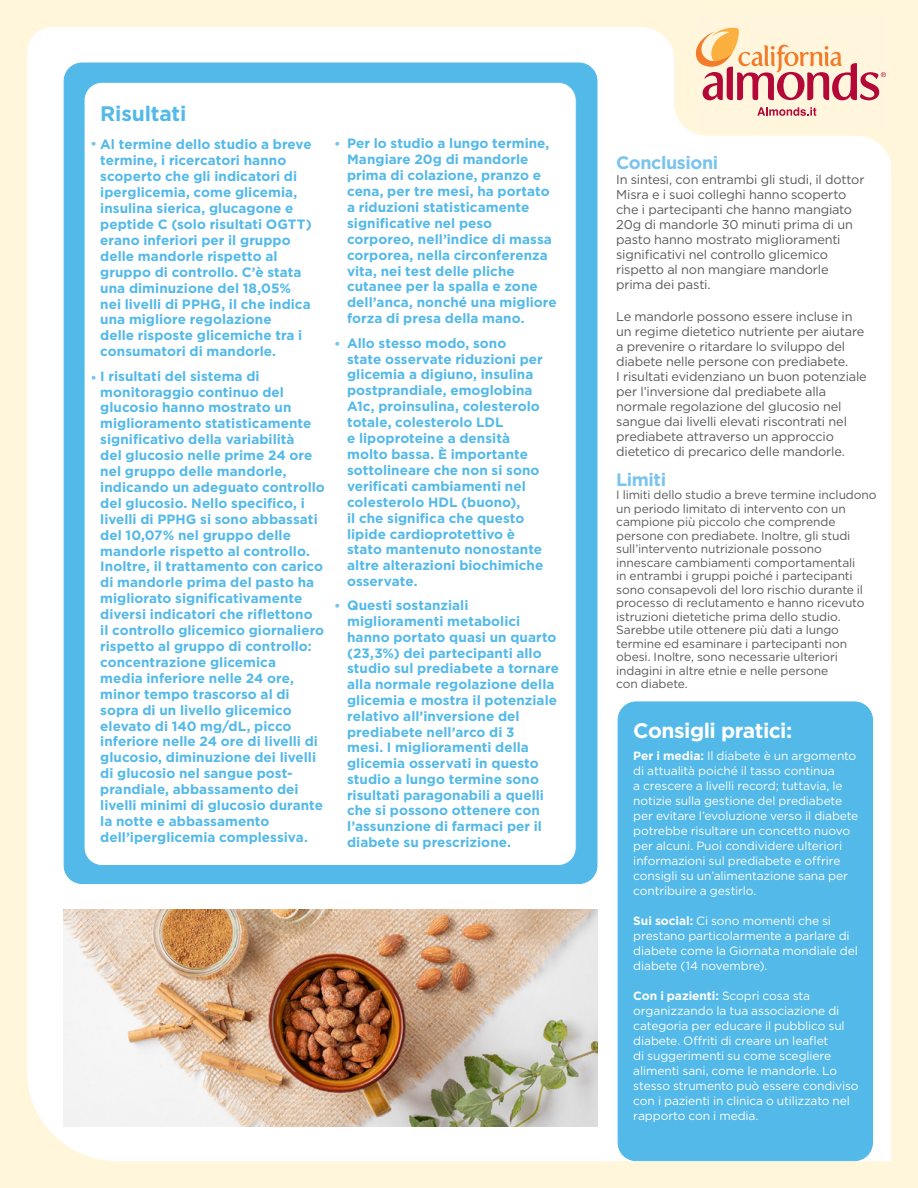
<style>
.page{position:relative;width:918px;height:1188px;background:#fff6dc}
.page>*{position:absolute;margin:0;border:0;box-sizing:border-box;transform-origin:0 0}
.t1{font:700 21px "Gotham";letter-spacing:-.025em;color:#fff}
.t2{font:700 21px "Gotham";letter-spacing:-.01em;color:#52b9e9}
.t3{font:700 18px "Gotham";letter-spacing:-.02em;color:#7ac4ed}
.t4{font:15px "Gotham";color:#7ac4ed}
.t5{font:700 13.5px/15.9px "Gotham";letter-spacing:.005em;color:#52b9e9}
.t6{font:12.75px/15px "Gotham";letter-spacing:-.01em;color:#58595b}
.t7{font:12px/15px "Gotham";letter-spacing:-.01em;color:#fff}
.t8{font:12px/13.5px "Gotham";letter-spacing:-.01em;color:#58595b}
.s1{font-weight:700}
</style>
<div class="page">
<div style="left:27px;top:27px;width:864px;height:1134px;background:#fff"></div>
<div style="left:64px;top:63px;width:533px;height:821px;background:#52b9e9;border-radius:18px"></div>
<div style="left:84px;top:82px;width:492px;height:784px;background:#fff;border-radius:18px"></div>
<img style="left:64px;top:910px;width:534px;height:217px">
<div style="left:618px;top:702px;width:254px;height:459px;background:#52b9e9;border-radius:18px"></div>
<div style="left:618px;top:702px;width:255px;height:459px;border:1px solid #52b9e9;border-radius:18px"></div>
<div style="left:696px;top:12px;width:191px;height:116px;background:#fff6dd"></div>
<svg style="left:693px;top:27px;width:193px;height:89px"></svg>
<h1 class="t2" style="left:100px;top:99px;width:88px">Risultati</h1>
<p class="t5" style="left:100px;top:137px;width:213px">Al termine dello studio a breve termine, i ricercatori hanno scoperto che gli indicatori di iperglicemia, come glicemia, insulina sierica, glucagone e peptide C (solo risultati OGTT) erano inferiori per il gruppo delle mandorle rispetto al gruppo di controllo. C’è stata una diminuzione del 18,05% nei livelli di PPHG, il che indica una migliore regolazione<br>delle risposte glicemiche tra i consumatori di mandorle.</p>
<p class="t5" style="left:100px;top:368px;width:226px">I risultati del sistema di monitoraggio continuo del glucosio hanno mostrato un miglioramento statisticamente significativo della variabilità<br>del glucosio nelle prime 24 ore nel gruppo delle mandorle, indicando un adeguato controllo del glucosio. Nello specifico, i livelli di PPHG si sono abbassati del 10,07% nel gruppo delle mandorle rispetto al controllo.<br>Inoltre, il trattamento con carico di mandorle prima del pasto ha migliorato significativamente diversi indicatori che riflettono<br>il controllo glicemico giornaliero rispetto al gruppo di controllo: concentrazione glicemica<br>media inferiore nelle 24 ore, minor tempo trascorso al di sopra di un livello glicemico elevato di 140 mg/dL, picco inferiore nelle 24 ore di livelli di glucosio, diminuzione dei livelli di glucosio nel sangue post&shy;prandiale, abbassamento dei livelli minimi di glucosio durante la notte e abbassamento dell’iperglicemia complessiva.</p>
<p class="t4" style="left:90px;top:134px;width:9px">•</p>
<p class="t4" style="left:90px;top:368px;width:9px">•</p>
<p class="t4" style="left:334px;top:134px;width:9px">•</p>
<p class="t4" style="left:334px;top:334px;width:9px">•</p>
<p class="t4" style="left:334px;top:596px;width:9px">•</p>
<p class="t5" style="left:347px;top:136px;width:211px">Per lo studio a lungo termine,<br>Mangiare 20g di mandorle prima di colazione, pranzo e cena, per tre mesi, ha portato a riduzioni statisticamente significative nel peso corporeo, nell’indice di massa corporea, nella circonferenza vita, nei test delle pliche cutanee per la spalla e zone dell’anca, nonché una migliore forza di presa della mano.</p>
<p class="t5" style="left:347px;top:335px;width:198px">Allo stesso modo, sono state osservate riduzioni per glicemia a digiuno, insulina postprandiale, emoglobina<br>A1c, proinsulina, colesterolo totale, colesterolo LDL<br>e lipoproteine a densità molto bassa. È importante sottolineare che non si sono verificati cambiamenti nel colesterolo HDL (buono),<br>il che significa che questo lipide cardioprotettivo è stato mantenuto nonostante altre alterazioni biochimiche osservate.</p>
<p class="t5" style="left:347px;top:598px;width:213px">Questi sostanziali miglioramenti metabolici hanno portato quasi un quarto (23,3%) dei partecipanti allo studio sul prediabete a tornare alla normale regolazione della glicemia e mostra il potenziale relativo all’inversione del prediabete nell’arco di 3<br>mesi. I miglioramenti della glicemia osservati in questo studio a lungo termine sono risultati paragonabili a quelli che si possono ottenere con l’assunzione di farmaci per il diabete su prescrizione.</p>
<h2 class="t3" style="left:616px;top:151px;width:104px">Conclusioni</h2>
<p class="t6" style="left:616px;top:172px;width:250px">In sintesi, con entrambi gli studi, il dottor Misra e i suoi colleghi hanno scoperto che i partecipanti che hanno mangiato 20g di mandorle 30 minuti prima di un pasto hanno mostrato miglioramenti significativi nel controllo glicemico rispetto al non mangiare mandorle prima dei pasti.</p>
<p class="t6" style="left:616px;top:309px;width:252px">Le mandorle possono essere incluse in un regime dietetico nutriente per aiutare a prevenire o ritardare lo sviluppo del diabete nelle persone con prediabete.<br>I risultati evidenziano un buon potenziale per l’inversione dal prediabete alla normale regolazione del glucosio nel sangue dai livelli elevati riscontrati nel prediabete attraverso un approccio dietetico di precarico delle mandorle.</p>
<h2 class="t3" style="left:616px;top:468px;width:51px">Limiti</h2>
<p class="t8" style="left:616px;top:488px;width:262px">I limiti dello studio a breve termine includono un periodo limitato di intervento con un campione più piccolo che comprende persone con prediabete. Inoltre, gli studi sull’intervento nutrizionale possono innescare cambiamenti comportamentali<br>in entrambi i gruppi poiché i partecipanti sono consapevoli del loro rischio durante il processo di reclutamento e hanno ricevuto istruzioni dietetiche prima dello studio.<br>Sarebbe utile ottenere più dati a lungo termine ed esaminare i partecipanti non obesi. Inoltre, sono necessarie ulteriori indagini in altre etnie e nelle persone<br>con diabete.</p>
<h1 class="t1" style="left:633px;top:717px;width:160px">Consigli pratici:</h1>
<p class="t7" style="left:633px;top:748px;width:227px"><span class="s1">Per i media:</span> Il diabete è un argomento di attualità poiché il tasso continua<br>a crescere a livelli record; tuttavia, le notizie sulla gestione del prediabete per evitare l’evoluzione verso il diabete potrebbe risultare un concetto nuovo per alcuni. Puoi condividere ulteriori informazioni sul prediabete e offrire consigli su un’alimentazione sana per contribuire a gestirlo.</p>
<p class="t7" style="left:633px;top:913px;width:226px"><span class="s1">Sui social:</span> Ci sono momenti che si prestano particolarmente a parlare di diabete come la Giornata mondiale del diabete (14 novembre).</p>
<p class="t7" style="left:633px;top:988px;width:227px"><span class="s1">Con i pazienti:</span> Scopri cosa sta organizzando la tua associazione di categoria per educare il pubblico sul diabete. Offriti di creare un leaflet<br>di suggerimenti su come scegliere alimenti sani, come le mandorle. Lo stesso strumento può essere condiviso con i pazienti in clinica o utilizzato nel rapporto con i media.</p>
</div>
